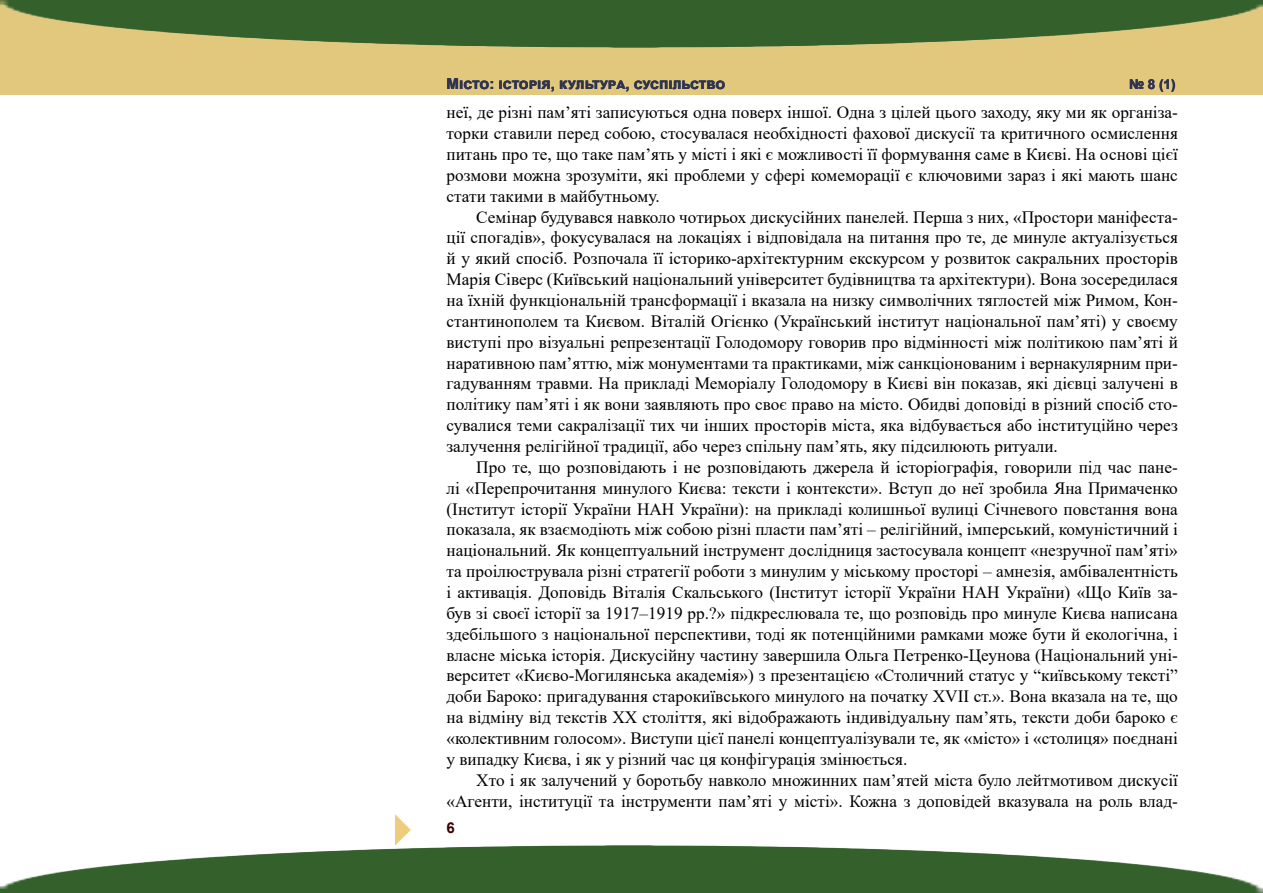
<style>
.page{position:relative;width:1263px;height:893px;background:#fff}
.page>*{position:absolute;margin:0;border:0;box-sizing:border-box;transform-origin:0 0}
.t1{font:17.25px/20.9px "Times New Roman";color:#000;text-align:justify}
.t2{font:700 15px "Arial";color:#2f3452}
.t3{font:700 15px "Arial";color:#400000}
.t4{font:700 13.5px "Arial";color:#2f3452}
</style>
<div class="page">
<div style="left:0;top:0;width:1263px;height:95px;background:#e2c87d"></div>
<img style="left:0;top:0;width:1263px;height:48px">
<img style="left:0;top:845px;width:1263px;height:48px">
<img style="left:395px;top:814px;width:16px;height:31px">
<p class="t2" style="left:446px;top:73px;width:280px">Місто: історія, культура, суспільство</p>
<p class="t4" style="left:1129px;top:74px;width:48px">№ 8 (1)</p>
<p class="t1" style="left:446px;top:102px;width:733px">неї, де різні пам’яті записуються одна поверх іншої. Одна з цілей цього заходу, яку ми як організа&shy;торки ставили перед собою, стосувалася необхідності фахової дискусії та критичного осмислення питань про те, що таке пам’ять у місті і які є можливості її формування саме в Києві. На основі цієї розмови можна зрозуміти, які проблеми у сфері комеморації є ключовими зараз і які мають шанс стати такими в майбутньому.</p>
<p class="t1" style="left:446px;top:206px;width:733px;text-indent:30px">Семінар будувався навколо чотирьох дискусійних панелей. Перша з них, «Простори маніфеста&shy;ції спогадів», фокусувалася на локаціях і відповідала на питання про те, де минуле актуалізується й у який спосіб. Розпочала її історико-архітектурним екскурсом у розвиток сакральних просторів Марія Сіверс (Київський національний університет будівництва та архітектури). Вона зосередилася на їхній функціональній трансформації і вказала на низку символічних тяглостей між Римом, Кон&shy;стантинополем та Києвом. Віталій Огієнко (Український інститут національної пам’яті) у своєму виступі про візуальні репрезентації Голодомору говорив про відмінності між політикою пам’яті й наративною пам’яттю, між монументами та практиками, між санкціонованим і вернакулярним при&shy;гадуванням травми. На прикладі Меморіалу Голодомору в Києві він показав, які дієвці залучені в політику пам’яті і як вони заявляють про своє право на місто. Обидві доповіді в різний спосіб сто&shy;сувалися теми сакралізації тих чи інших просторів міста, яка відбувається або інституційно через залучення релігійної традиції, або через спільну пам’ять, яку підсилюють ритуали.</p>
<p class="t1" style="left:446px;top:456px;width:733px;text-indent:30px">Про те, що розповідають і не розповідають джерела й історіографія, говорили під час пане&shy;лі «Перепрочитання минулого Києва: тексти і контексти». Вступ до неї зробила Яна Примаченко (Інститут історії України НАН України): на прикладі колишньої вулиці Січневого повстання вона показала, як взаємодіють між собою різні пласти пам’яті – релігійний, імперський, комуністичний і національний. Як концептуальний інструмент дослідниця застосувала концепт «незручної пам’яті» та проілюструвала різні стратегії роботи з минулим у міському просторі – амнезія, амбівалентність і активація. Доповідь Віталія Скальського (Інститут історії України НАН України) «Що Київ за&shy;був зі своєї історії за 1917–1919 рр.?» підкреслювала те, що розповідь про минуле Києва написана здебільшого з національної перспективи, тоді як потенційними рамками може бути й екологічна, і власне міська історія. Дискусійну частину завершила Ольга Петренко-Цеунова (Національний уні&shy;верситет «Києво-Могилянська академія») з презентацією «Столичний статус у “київському тексті” доби Бароко: пригадування старокиївського минулого на початку XVII ст.». Вона вказала на те, що на відміну від текстів ХХ століття, які відображають індивідуальну пам’ять, тексти доби бароко є «колективним голосом». Виступи цієї панелі концептуалізували те, як «місто» і «столиця» поєднані у випадку Києва, і як у різний час ця конфігурація змінюється.</p>
<p class="t1" style="left:446px;top:769px;width:733px;text-align:right">Хто і як залучений у боротьбу навколо множинних пам’ятей міста було лейтмотивом дискусії «Агенти, інституції та інструменти пам’яті у місті». Кожна з доповідей вказувала на роль влад-</p>
<p class="t3" style="left:446px;top:817px;width:10px">6</p>
</div>
